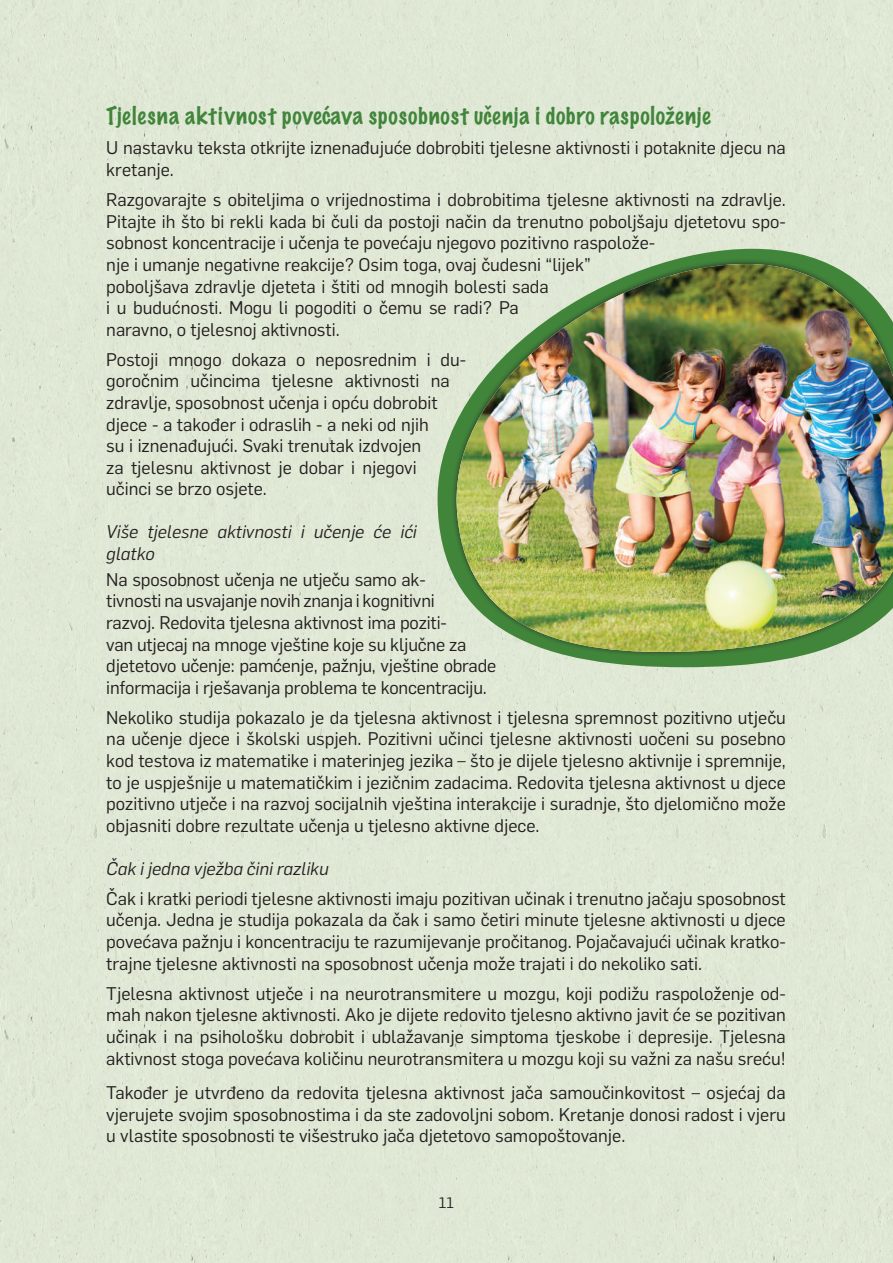
<style>
.page{position:relative;width:893px;height:1263px;background:#dfe8d5}
.page>*{position:absolute;margin:0;border:0;box-sizing:border-box;transform-origin:0 0}
.t1{font:100 22.5px "Marker Felt";letter-spacing:.04em;color:#41853b}
.t2{font:18px/21.6px "Flama";color:#231f20}
.t3{font:italic 18px/21.6px "Flama";color:#231f20}
.t4{font:15px "Flama";color:#231f20}
</style>
<div class="page">
<svg style="left:438px;top:249px;width:451px;height:418px"></svg>
<svg style="left:452px;top:259px;width:437px;height:397px"></svg>
<img style="left:455px;top:264px;width:438px;height:389px">
<p class="t1" style="left:106px;top:98px;width:606px">Tjelesna aktivnost povećava sposobnost učenja i dobro raspoloženje</p>
<p class="t2" style="left:106px;top:136px;width:681px">U nastavku teksta otkrijte iznenađujuće dobrobiti tjelesne aktivnosti i potaknite djecu na kretanje.</p>
<p class="t2" style="left:106px;top:188px;width:681px">Razgovarajte s obiteljima o vrijednostima i dobrobitima tjelesne aktivnosti na zdravlje.<br>Pitajte ih što bi rekli kada bi čuli da postoji način da trenutno poboljšaju djetetovu spo&shy;sobnost koncentracije i učenja te povećaju njegovo pozitivno raspolože-<br>nje i umanje negativne reakcije? Osim toga, ovaj čudesni “lijek”<br>poboljšava zdravlje djeteta i štiti od mnogih bolesti sada<br>i u budućnosti. Mogu li pogoditi o čemu se radi? Pa<br>naravno, o tjelesnoj aktivnosti.</p>
<p class="t2" style="left:106px;top:347px;width:362px">Postoji mnogo dokaza o neposrednim i du&shy;goročnim učincima tjelesne aktivnosti na zdravlje, sposobnost učenja i opću dobrobit djece - a također i odraslih - a neki od njih<br>su i iznenađujući. Svaki trenutak izdvojen<br>za tjelesnu aktivnost je dobar i njegovi<br>učinci se brzo osjete.</p>
<p class="t3" style="left:106px;top:520px;width:312px">Više tjelesne aktivnosti i učenje će ići glatko</p>
<p class="t2" style="left:106px;top:567px;width:392px">Na sposobnost učenja ne utječu samo ak-<br>tivnosti na usvajanje novih znanja i kognitivni<br>razvoj. Redovita tjelesna aktivnost ima poziti-<br>van utjecaj na mnoge vještine koje su ključne za djetetovo učenje: pamćenje, pažnju, vještine obrade informacija i rješavanja problema te koncentraciju.</p>
<p class="t2" style="left:106px;top:705px;width:681px;text-align:justify">Nekoliko studija pokazalo je da tjelesna aktivnost i tjelesna spremnost pozitivno utječu na učenje djece i školski uspjeh. Pozitivni učinci tjelesne aktivnosti uočeni su posebno kod testova iz matematike i materinjeg jezika – što je dijele tjelesno aktivnije i spremnije, to je uspješnije u matematičkim i jezičnim zadacima. Redovita tjelesna aktivnost u djece pozitivno utječe i na razvoj socijalnih vještina interakcije i suradnje, što djelomično može objasniti dobre rezultate učenja u tjelesno aktivne djece.</p>
<p class="t3" style="left:106px;top:856px;width:224px">Čak i jedna vježba čini razliku</p>
<p class="t2" style="left:106px;top:886px;width:681px;text-align:justify">Čak i kratki periodi tjelesne aktivnosti imaju pozitivan učinak i trenutno jačaju sposobnost učenja. Jedna je studija pokazala da čak i samo četiri minute tjelesne aktivnosti u djece povećava pažnju i koncentraciju te razumijevanje pročitanog. Pojačavajući učinak kratko&shy;trajne tjelesne aktivnosti na sposobnost učenja može trajati i do nekoliko sati.</p>
<p class="t2" style="left:106px;top:981px;width:681px;text-align:justify">Tjelesna aktivnost utječe i na neurotransmitere u mozgu, koji podižu raspoloženje od&shy;mah nakon tjelesne aktivnosti. Ako je dijete redovito tjelesno aktivno javit će se pozitivan učinak i na psihološku dobrobit i ublažavanje simptoma tjeskobe i depresije. Tjelesna aktivnost stoga povećava količinu neurotransmitera u mozgu koji su važni za našu sreću!</p>
<p class="t2" style="left:106px;top:1081px;width:681px;text-align:justify">Također je utvrđeno da redovita tjelesna aktivnost jača samoučinkovitost – osjećaj da vjerujete svojim sposobnostima i da ste zadovoljni sobom. Kretanje donosi radost i vjeru u vlastite sposobnosti te višestruko jača djetetovo samopoštovanje.</p>
<p class="t4" style="left:439px;top:1193px;width:16px">11</p>
</div>
